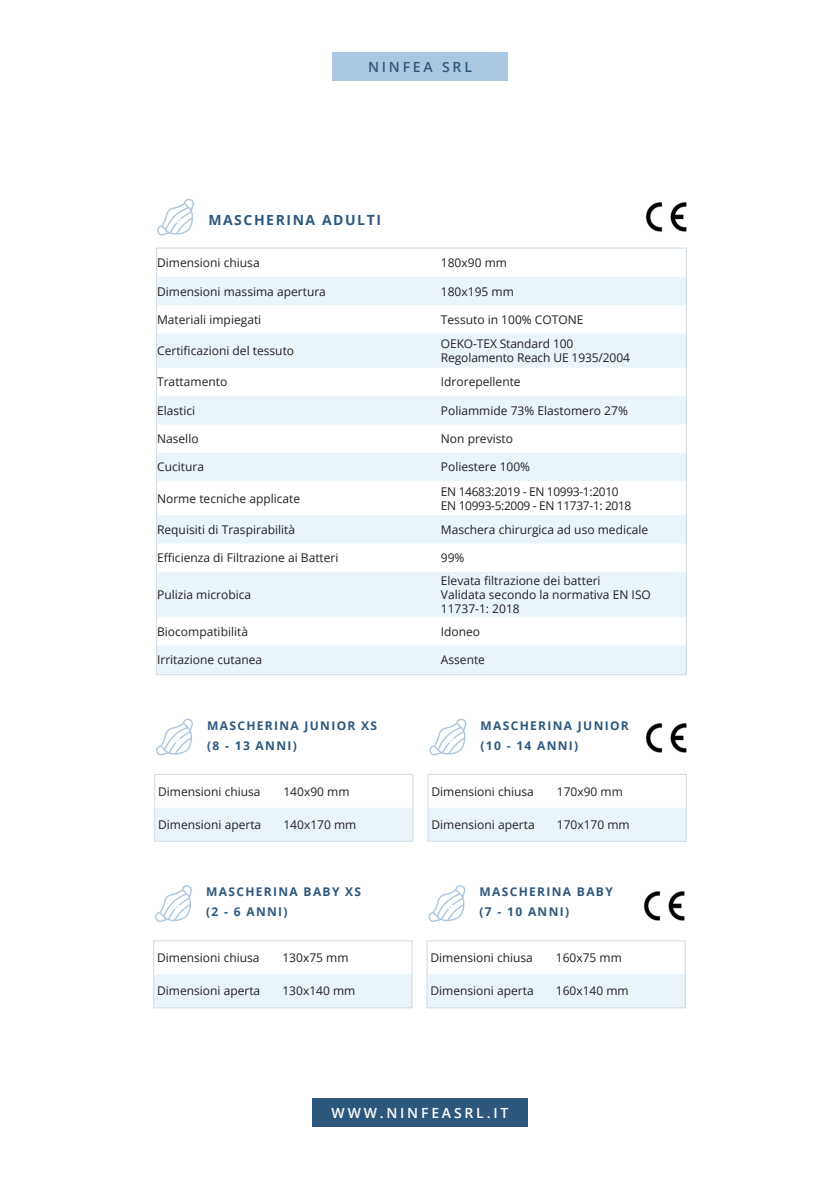
<style>
.page{position:relative;width:840px;height:1191px;background:#fff}
.page>*{position:absolute;margin:0;border:0;box-sizing:border-box;transform-origin:0 0}
.t1{font:600 14px "Open Sans";letter-spacing:.2em;color:#fff}
.t2{font:700 14px "Open Sans";letter-spacing:.11em;color:#2d587e}
.t3{font:600 14px "Open Sans";letter-spacing:.2em;color:#2d587e}
.Subtitle{font:12px/14px "Open Sans";color:#231f20}
.t4{font:700 12px/20px "Open Sans";letter-spacing:.11em;color:#2d587e}
.Subtitle-2{font:12px/14px "Open Sans";letter-spacing:-.03em;color:#231f20}
</style>
<div class="page">
<div style="left:332px;top:52px;width:175px;height:29px;background:#abc8e3"></div>
<div style="left:312px;top:1098px;width:215px;height:28px;background:#2d587e"></div>
<svg style="left:158px;top:277px;width:526px;height:396px;fill:#eaf4fb"></svg>
<svg style="left:157px;top:198px;width:37px;height:38px"></svg>
<img style="left:645px;top:723px;width:41px;height:30px">
<img style="left:645px;top:202px;width:41px;height:30px">
<img style="left:643px;top:891px;width:41px;height:30px">
<div style="left:156px;top:808px;width:255px;height:31px;background:#eaf4fb"></div>
<div style="left:154px;top:774px;width:259px;height:67px;border:1px solid #cdd9e2"></div>
<div style="left:429px;top:808px;width:255px;height:31px;background:#eaf4fb"></div>
<div style="left:427px;top:774px;width:259px;height:67px;border:1px solid #cdd9e2"></div>
<svg style="left:156px;top:718px;width:37px;height:37px"></svg>
<svg style="left:429px;top:718px;width:37px;height:37px"></svg>
<div style="left:155px;top:974px;width:255px;height:32px;background:#eaf4fb"></div>
<div style="left:153px;top:940px;width:259px;height:68px;border:1px solid #cdd9e2"></div>
<div style="left:428px;top:974px;width:255px;height:32px;background:#eaf4fb"></div>
<div style="left:426px;top:940px;width:259px;height:68px;border:1px solid #cdd9e2"></div>
<svg style="left:155px;top:885px;width:37px;height:37px"></svg>
<svg style="left:428px;top:885px;width:37px;height:37px"></svg>
<p class="t3" style="left:368px;top:57px;width:105px">NINFEA SRL</p>
<p class="t2" style="left:208px;top:210px;width:174px">MASCHERINA ADULTI</p>
<p class="Subtitle" style="left:157px;top:256px;width:104px">Dimensioni chiusa</p>
<p class="Subtitle" style="left:440px;top:256px;width:68px">180x90 mm</p>
<p class="Subtitle" style="left:157px;top:284px;width:170px">Dimensioni massima apertura</p>
<p class="Subtitle" style="left:440px;top:284px;width:74px">180x195 mm</p>
<p class="Subtitle" style="left:157px;top:312px;width:106px">Materiali impiegati</p>
<p class="Subtitle" style="left:440px;top:312px;width:144px">Tessuto in 100% COTONE</p>
<p class="Subtitle" style="left:157px;top:343px;width:138px">Certificazioni del tessuto</p>
<p class="Subtitle" style="left:440px;top:336px;width:190px">OEKO-TEX Standard 100<br>Regolamento Reach UE 1935/2004</p>
<p class="Subtitle" style="left:157px;top:375px;width:72px">Trattamento</p>
<p class="Subtitle" style="left:440px;top:375px;width:81px">Idrorepellente</p>
<p class="Subtitle" style="left:157px;top:403px;width:40px">Elastici</p>
<p class="Subtitle" style="left:440px;top:403px;width:188px">Poliammide 73% Elastomero 27%</p>
<p class="Subtitle" style="left:157px;top:431px;width:43px">Nasello</p>
<p class="Subtitle" style="left:440px;top:431px;width:74px">Non previsto</p>
<p class="Subtitle" style="left:157px;top:460px;width:48px">Cucitura</p>
<p class="Subtitle" style="left:440px;top:460px;width:91px">Poliestere 100%</p>
<p class="Subtitle" style="left:157px;top:491px;width:145px">Norme tecniche applicate</p>
<p class="Subtitle-2" style="left:440px;top:484px;width:192px">EN 14683:2019 - EN 10993-1:2010<br>EN 10993-5:2009 - EN 11737-1: 2018</p>
<p class="Subtitle" style="left:157px;top:522px;width:139px">Requisiti di Traspirabilità</p>
<p class="Subtitle" style="left:440px;top:522px;width:209px">Maschera chirurgica ad uso medicale</p>
<p class="Subtitle" style="left:157px;top:550px;width:183px">Efficienza di Filtrazione ai Batteri</p>
<p class="Subtitle" style="left:440px;top:550px;width:25px">99%</p>
<p class="Subtitle" style="left:157px;top:587px;width:95px">Pulizia microbica</p>
<p class="Subtitle" style="left:440px;top:573px;width:211px">Elevata filtrazione dei batteri<br>Validata secondo la normativa EN ISO<br>11737-1: 2018</p>
<p class="Subtitle" style="left:157px;top:624px;width:92px">Biocompatibilità</p>
<p class="Subtitle" style="left:440px;top:624px;width:41px">Idoneo</p>
<p class="Subtitle" style="left:157px;top:652px;width:106px">Irritazione cutanea</p>
<p class="Subtitle" style="left:440px;top:652px;width:46px">Assente</p>
<p class="t4" style="left:207px;top:715px;width:171px">MASCHERINA JUNIOR XS (8 - 13 ANNI)</p>
<p class="t4" style="left:480px;top:715px;width:150px">MASCHERINA JUNIOR</p>
<p class="t4" style="left:480px;top:735px;width:99px">(10 - 14 ANNI)</p>
<p class="Subtitle" style="left:158px;top:784px;width:104px">Dimensioni chiusa</p>
<p class="Subtitle" style="left:283px;top:784px;width:68px">140x90 mm</p>
<p class="Subtitle" style="left:158px;top:817px;width:105px">Dimensioni aperta</p>
<p class="Subtitle" style="left:283px;top:817px;width:74px">140x170 mm</p>
<p class="Subtitle" style="left:431px;top:784px;width:104px">Dimensioni chiusa</p>
<p class="Subtitle" style="left:556px;top:784px;width:68px">170x90 mm</p>
<p class="Subtitle" style="left:431px;top:817px;width:105px">Dimensioni aperta</p>
<p class="Subtitle" style="left:556px;top:817px;width:74px">170x170 mm</p>
<p class="t4" style="left:206px;top:881px;width:156px">MASCHERINA BABY XS (2 - 6 ANNI)</p>
<p class="t4" style="left:479px;top:881px;width:135px">MASCHERINA BABY</p>
<p class="t4" style="left:479px;top:901px;width:91px">(7 - 10 ANNI)</p>
<p class="Subtitle" style="left:157px;top:950px;width:104px">Dimensioni chiusa</p>
<p class="Subtitle" style="left:282px;top:950px;width:68px">130x75 mm</p>
<p class="Subtitle" style="left:157px;top:983px;width:105px">Dimensioni aperta</p>
<p class="Subtitle" style="left:282px;top:983px;width:74px">130x140 mm</p>
<p class="Subtitle" style="left:430px;top:950px;width:104px">Dimensioni chiusa</p>
<p class="Subtitle" style="left:555px;top:950px;width:68px">160x75 mm</p>
<p class="Subtitle" style="left:430px;top:983px;width:105px">Dimensioni aperta</p>
<p class="Subtitle" style="left:555px;top:983px;width:74px">160x140 mm</p>
<p class="t1" style="left:331px;top:1103px;width:178px">WWW.NINFEASRL.IT</p>
</div>
